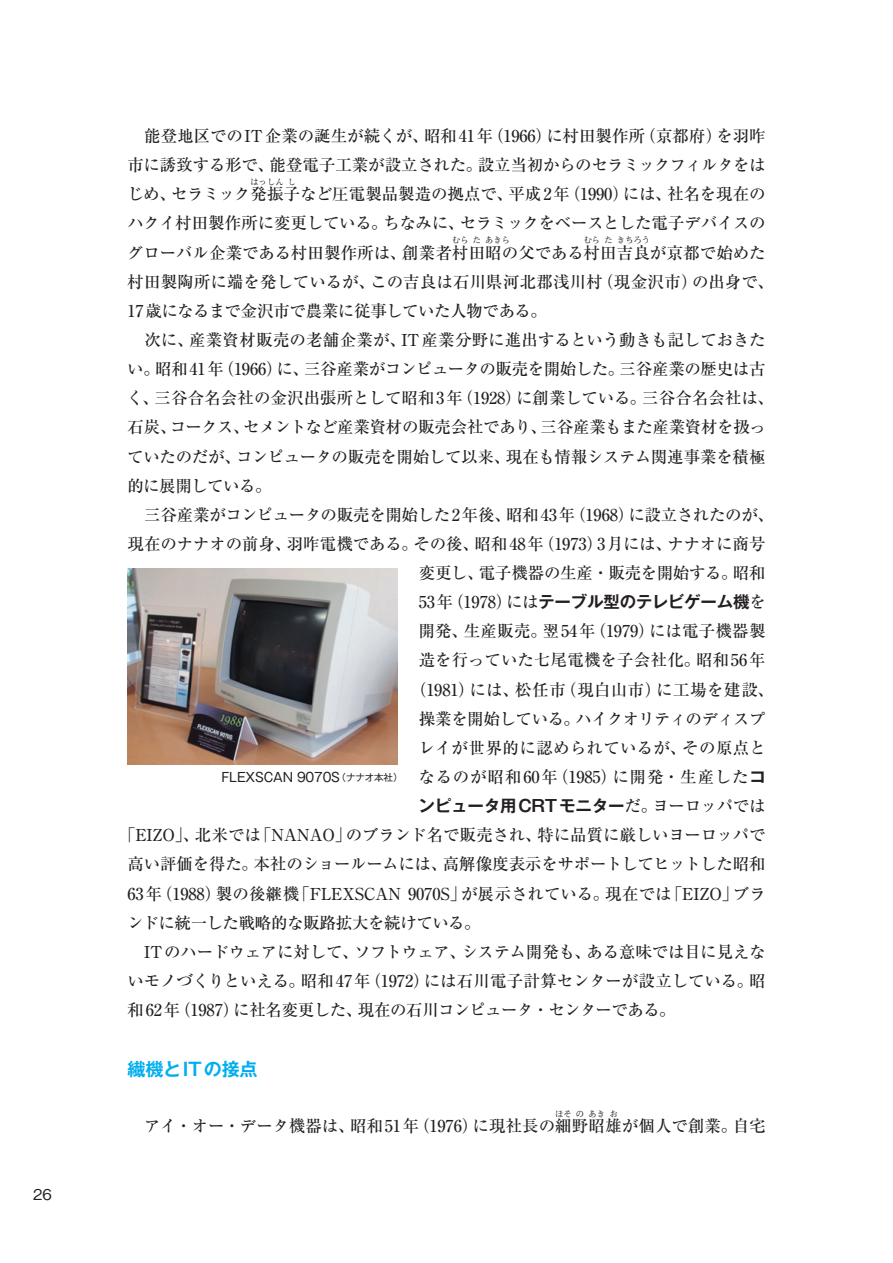
<style>
.page{position:relative;width:893px;height:1263px;background:#fff}
.page>*{position:absolute;margin:0;border:0;box-sizing:border-box;transform-origin:0 0}
.t1{font:700 18px "Gothic MB101 Pro De";letter-spacing:-.01em;color:#00aeef}
.t2{font:500 16.5px/29.1px "Ryumin Pro";letter-spacing:-.01em;color:#231f20}
.t3{font:500 16.5px/29.1px "Ryumin Pro";letter-spacing:.015em;color:#231f20;text-align:center}
.t4{font:700 16.5px "Gothic MB101 Pro De";letter-spacing:-.01em;color:#231f20}
.t5{font:500 16.5px "Ryumin Pro";letter-spacing:-.03em;color:#231f20}
.t6{font:500 14.85px "Gothic BBB Pro";color:#231f20}
.t7{font:12.75px "Gothic MB101 Pro";letter-spacing:-.015em;color:#231f20}
.t8{font:500 8.25px "Ryumin Pro";color:#231f20}
.s1{font-family:"Ryumin Pro";font-weight:500}
.s2{font-family:"Gothic MB101 Pro De";font-weight:700}
.s3{font-size:9.6px}
</style>
<div class="page">
<img style="left:128px;top:568px;width:270px;height:197px">
<p class="t6" style="left:33px;top:1182px;width:20px">26</p>
<p class="t2" style="left:127px;top:120px;width:640px;text-align:justify">　能登地区でのIT企業の誕生が続くが、昭和41年（1966）に村田製作所（京都府）を羽咋市に誘致する形で、能登電子工業が設立された。設立当初からのセラミックフィルタをはじめ、セラミック発振子など圧電製品製造の拠点で、平成2年（1990）には、社名を現在の</p>
<p class="t8" style="left:250px;top:175px;width:35px">はっしん</p>
<p class="t8" style="left:288px;top:175px;width:10px">し</p>
<p class="t2" style="left:127px;top:208px;width:640px">ハクイ村田製作所に変更している。ちなみに、セラミックをベースとした電子デバイスのグローバル企業である村田製作所は、創業者村田昭の父である村田吉良が京都で始めた</p>
<p class="t8" style="left:452px;top:234px;width:18px">むら</p>
<p class="t8" style="left:473px;top:234px;width:10px">た</p>
<p class="t8" style="left:485px;top:234px;width:26px">あきら</p>
<p class="t8" style="left:584px;top:234px;width:18px">むら</p>
<p class="t8" style="left:604px;top:234px;width:10px">た</p>
<p class="t8" style="left:617px;top:234px;width:35px">きちろう</p>
<p class="t2" style="left:128px;top:266px;width:648px">村田製陶所に端を発しているが、この吉良は石川県河北郡浅川村（現金沢市）の出身で、</p>
<p class="t2" style="left:127px;top:295px;width:421px">17歳になるまで金沢市で農業に従事していた人物である。</p>
<p class="t2" style="left:128px;top:324px;width:640px">　次に、産業資材販売の老舗企業が、IT産業分野に進出するという動きも記しておきた</p>
<p class="t2" style="left:127px;top:353px;width:640px">い。昭和41年（1966）に、三谷産業がコンピュータの販売を開始した。三谷産業の歴史は古</p>
<p class="t2" style="left:127px;top:382px;width:649px">く、三谷合名会社の金沢出張所として昭和3年（1928）に創業している。三谷合名会社は、</p>
<p class="t2" style="left:128px;top:411px;width:640px">石炭、コークス、セメントなど産業資材の販売会社であり、三谷産業もまた産業資材を扱っ</p>
<p class="t2" style="left:127px;top:441px;width:640px">ていたのだが、コンピュータの販売を開始して以来、現在も情報システム関連事業を積極</p>
<p class="t5" style="left:127px;top:472px;width:146px">的に展開している。</p>
<p class="t2" style="left:128px;top:499px;width:648px">　三谷産業がコンピュータの販売を開始した2年後、昭和43年（1968）に設立されたのが、</p>
<p class="t2" style="left:128px;top:528px;width:639px">現在のナナオの前身、羽咋電機である。その後、昭和48年（1973）3月には、ナナオに商号</p>
<p class="t2" style="left:419px;top:557px;width:348px">変更し、電子機器の生産・販売を開始する。昭和</p>
<p class="t4" style="left:419px;top:588px;width:348px"><span class="s1">53年（1978）には</span>テーブル型のテレビゲーム機<span class="s1">を</span></p>
<p class="t3" style="left:410px;top:615px;width:365px">開発、生産販売。翌54年（1979）には電子機器製造を行っていた七尾電機を子会社化。昭和56年（1981）には、松任市（現白山市）に工場を建設、操業を開始している。ハイクオリティのディスプレイが世界的に認められているが、その原点となるのが昭和60年（1985）に開発・生産した<span class="s2">コ</span></p>
<p class="t4" style="left:419px;top:792px;width:349px">ンピュータ用CRTモニター<span class="s1">だ。ヨーロッパでは</span></p>
<p class="t2" style="left:127px;top:819px;width:640px;text-indent:-8px">「EIZO」、北米では「NANAO」のブランド名で販売され、特に品質に厳しいヨーロッパで高い評価を得た。本社のショールームには、高解像度表示をサポートしてヒットした昭和63年（1988）製の後継機「FLEXSCAN 9070S」が展示されている。現在では「EIZO」ブランドに統一した戦略的な販路拡大を続けている。<br>　ITのハードウェアに対して、ソフトウェア、システム開発も、ある意味では目に見えないモノづくりといえる。昭和47年（1972）には石川電子計算センターが設立している。昭和62年（1987）に社名変更した、現在の石川コンピュータ・センターである。</p>
<p class="t7" style="left:221px;top:767px;width:183px">FLEXSCAN 9070S<span class="s3">（ナナオ本社）</span></p>
<p class="t1" style="left:128px;top:1054px;width:132px">繊機とITの接点</p>
<p class="t8" style="left:555px;top:1107px;width:18px">ほそ</p>
<p class="t8" style="left:576px;top:1107px;width:10px">の</p>
<p class="t8" style="left:589px;top:1107px;width:18px">あき</p>
<p class="t8" style="left:609px;top:1107px;width:10px">お</p>
<p class="t2" style="left:128px;top:1110px;width:639px">　アイ・オー・データ機器は、昭和51年（1976）に現社長の細野昭雄が個人で創業。自宅</p>
</div>
